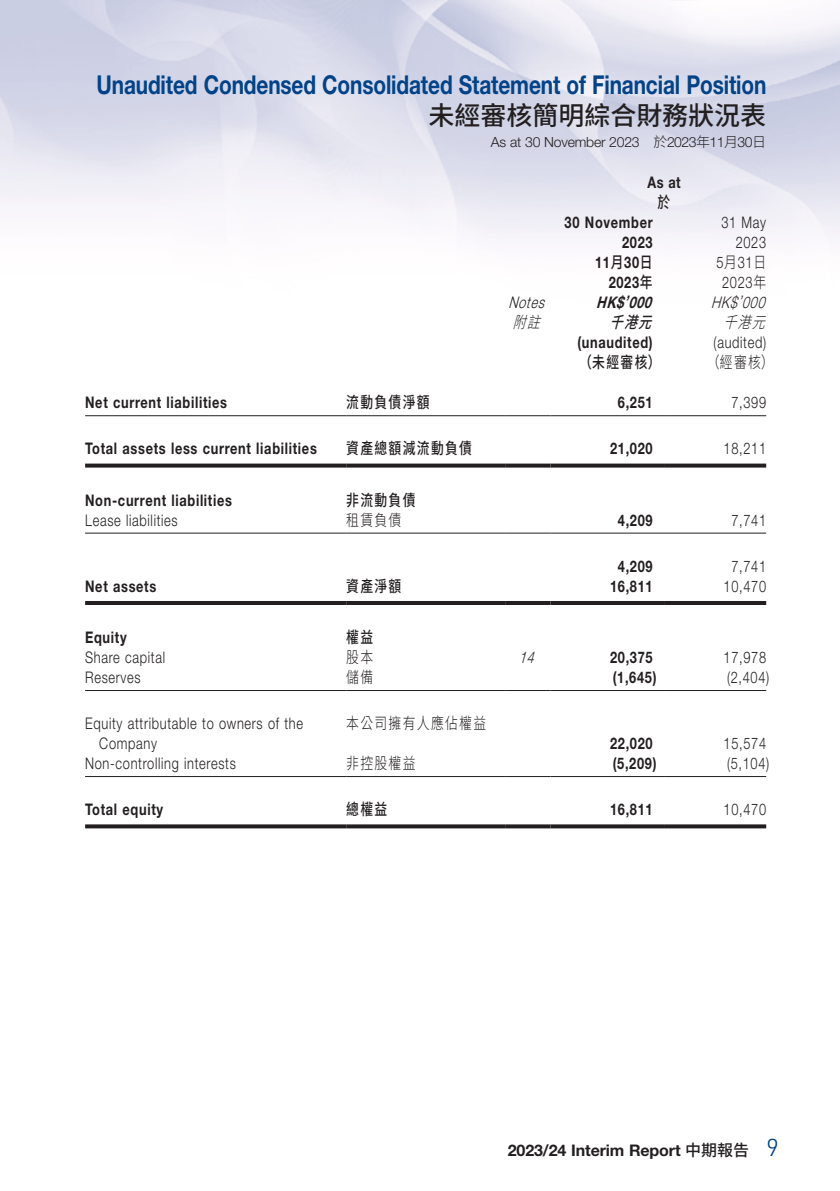
<style>
.page{position:relative;width:840px;height:1191px;background:#fff}
.page>*{position:absolute;margin:0;border:0;box-sizing:border-box;transform-origin:0 0}
.t1{font:700 26px "Helvetica Neue LT Std";letter-spacing:-.005em;color:#004389;scale:.8 1}
.t2{font:500 26px "Source Han Sans TC";color:#231f20}
.Body_Text{font:700 16px "Helvetica Neue LT Std";letter-spacing:.055em;color:#231f20;scale:.8 1}
.Body_Text-2{font:300 16px/20px "Helvetica Neue LT Std";letter-spacing:.055em;color:#231f20;scale:.8 1}
.Body_Text-3{font:500 16px "Source Han Sans TC";letter-spacing:.105em;color:#231f20;scale:.8 1}
.Body_Text-4{font:300 16px "Source Han Sans TC";letter-spacing:.105em;color:#231f20;scale:.8 1}
.Body_Text-5{font:700 16px "Helvetica Neue LT Std";letter-spacing:-.005em;color:#231f20}
.Body_Text-6{font:italic 300 16px "Helvetica Neue LT Std";color:#231f20;scale:.8 1}
.Body_Text-7{font:italic 700 16px "Helvetica Neue LT Std";color:#231f20;scale:.8 1}
.Body_Text-8{font:italic 300 16px "Source Han Sans TC";color:#231f20;scale:.8 1}
.Heading_2{font:700 16px "Helvetica Neue LT Std";color:#231f20;scale:.8 1}
.Body_Text-9{font:italic 500 16px "Source Han Sans TC";color:#231f20;scale:.8 1}
.t3{font:300 14px "Helvetica Neue LT Std";letter-spacing:-.015em;color:#231f20}
.s1{font-family:"Source Han Sans TC"}
.s2{font-family:"Source Han Sans TC";font-weight:500}
.s3{font-family:"URWDIN";font-weight:300;font-size:24px;color:#004389}
</style>
<div class="page">
<img style="left:0;top:0;width:839px;height:829px">
<hr style="left:85px;top:415px;width:261px;height:1px;background:#231f20">
<hr style="left:346px;top:415px;width:159px;height:1px;background:#231f20">
<hr style="left:505px;top:415px;width:45px;height:1px;background:#231f20">
<hr style="left:550px;top:415px;width:113px;height:1px;background:#231f20">
<hr style="left:663px;top:415px;width:102px;height:1px;background:#231f20">
<svg style="left:85px;top:463px;width:261px;height:4px"></svg>
<svg style="left:346px;top:463px;width:159px;height:4px"></svg>
<svg style="left:505px;top:463px;width:45px;height:4px"></svg>
<svg style="left:550px;top:463px;width:113px;height:4px"></svg>
<svg style="left:663px;top:463px;width:102px;height:4px"></svg>
<hr style="left:85px;top:532px;width:261px;height:1px;background:#231f20">
<hr style="left:346px;top:532px;width:159px;height:1px;background:#231f20">
<hr style="left:505px;top:532px;width:45px;height:1px;background:#231f20">
<hr style="left:550px;top:532px;width:113px;height:1px;background:#231f20">
<hr style="left:663px;top:532px;width:102px;height:1px;background:#231f20">
<hr style="left:85px;top:601px;width:261px;height:4px;background:#231f20">
<hr style="left:346px;top:601px;width:159px;height:4px;background:#231f20">
<hr style="left:505px;top:601px;width:45px;height:4px;background:#231f20">
<hr style="left:550px;top:601px;width:113px;height:4px;background:#231f20">
<hr style="left:663px;top:601px;width:102px;height:4px;background:#231f20">
<hr style="left:85px;top:690px;width:261px;height:1px;background:#231f20">
<hr style="left:346px;top:690px;width:159px;height:1px;background:#231f20">
<hr style="left:505px;top:690px;width:45px;height:1px;background:#231f20">
<hr style="left:550px;top:690px;width:113px;height:1px;background:#231f20">
<hr style="left:663px;top:690px;width:102px;height:1px;background:#231f20">
<hr style="left:85px;top:776px;width:261px;height:1px;background:#231f20">
<hr style="left:346px;top:776px;width:159px;height:1px;background:#231f20">
<hr style="left:505px;top:776px;width:45px;height:1px;background:#231f20">
<hr style="left:550px;top:776px;width:113px;height:1px;background:#231f20">
<hr style="left:663px;top:776px;width:102px;height:1px;background:#231f20">
<svg style="left:85px;top:824px;width:261px;height:4px"></svg>
<svg style="left:346px;top:824px;width:159px;height:4px"></svg>
<svg style="left:505px;top:824px;width:45px;height:4px"></svg>
<svg style="left:550px;top:824px;width:113px;height:4px"></svg>
<svg style="left:663px;top:824px;width:102px;height:4px"></svg>
<h1 class="t1" style="left:96px;top:68px;width:838px">Unaudited Condensed Consolidated Statement of Financial Position</h1>
<h1 class="t2" style="left:428px;top:100px;width:339px">未經審核簡明綜合財務狀況表</h1>
<p class="t3" style="left:490px;top:133px;width:276px">As at 30 November 2023 <span class="s1">於</span>2023<span class="s1">年</span>11<span class="s1">月</span>30<span class="s1">日</span></p>
<p class="Heading_2" style="left:647px;top:173px;width:43px">As at</p>
<p class="Body_Text-3" style="left:657px;top:193px;width:17px">於</p>
<p class="Body_Text" style="left:564px;top:213px;width:111px">30 November</p>
<p class="Body_Text" style="left:621px;top:233px;width:40px">2023</p>
<p class="Body_Text-2" style="left:721px;top:212px;width:57px">31 May</p>
<p class="Body_Text-2" style="left:735px;top:232px;width:40px">2023</p>
<p class="Body_Text" style="left:595px;top:253px;width:73px">11<span class="s2">月</span>30<span class="s2">日</span></p>
<p class="Body_Text-2" style="left:716px;top:252px;width:64px">5<span class="s1">月</span>31<span class="s1">日</span></p>
<p class="Body_Text" style="left:608px;top:273px;width:56px">2023<span class="s2">年</span></p>
<p class="Body_Text-2" style="left:721px;top:272px;width:56px">2023<span class="s1">年</span></p>
<p class="Body_Text-6" style="left:508px;top:293px;width:52px">Notes</p>
<p class="Body_Text-7" style="left:596px;top:293px;width:76px">HK$’000</p>
<p class="Body_Text-6" style="left:710px;top:293px;width:75px">HK$’000</p>
<p class="Body_Text-8" style="left:512px;top:313px;width:50px">附註</p>
<p class="Body_Text-9" style="left:609px;top:313px;width:68px">千港元</p>
<p class="Body_Text-8" style="left:723px;top:313px;width:68px">千港元</p>
<p class="Body_Text" style="left:577px;top:333px;width:96px">(unaudited)</p>
<p class="Body_Text-2" style="left:713px;top:332px;width:67px">(audited)</p>
<p class="Body_Text-3" style="left:579px;top:353px;width:103px">（未經審核）</p>
<p class="Body_Text-4" style="left:706px;top:353px;width:85px">（經審核）</p>
<p class="Body_Text" style="left:85px;top:393px;width:179px">Net current liabilities</p>
<p class="Body_Text-3" style="left:346px;top:393px;width:106px">流動負債淨額</p>
<p class="Body_Text" style="left:617px;top:393px;width:45px">6,251</p>
<p class="Body_Text-2" style="left:731px;top:392px;width:45px">7,399</p>
<p class="Body_Text" style="left:85px;top:439px;width:291px">Total assets less current liabilities</p>
<p class="Body_Text-3" style="left:346px;top:439px;width:159px">資產總額減流動負債</p>
<p class="Body_Text" style="left:609px;top:439px;width:55px">21,020</p>
<p class="Body_Text-2" style="left:723px;top:438px;width:55px">18,211</p>
<p class="Body_Text" style="left:85px;top:490px;width:185px">Non-current liabilities</p>
<p class="Body_Text-3" style="left:346px;top:491px;width:88px">非流動負債</p>
<p class="Body_Text-2" style="left:85px;top:509px;width:117px">Lease liabilities</p>
<p class="Body_Text-4" style="left:346px;top:511px;width:70px">租賃負債</p>
<p class="Body_Text" style="left:617px;top:510px;width:45px">4,209</p>
<p class="Body_Text-2" style="left:731px;top:509px;width:45px">7,741</p>
<p class="Body_Text" style="left:617px;top:556px;width:45px">4,209</p>
<p class="Body_Text-2" style="left:731px;top:555px;width:45px">7,741</p>
<p class="Body_Text" style="left:85px;top:576px;width:90px">Net assets</p>
<p class="Body_Text-3" style="left:346px;top:577px;width:70px">資產淨額</p>
<p class="Body_Text" style="left:609px;top:576px;width:55px">16,811</p>
<p class="Body_Text-2" style="left:723px;top:575px;width:55px">10,470</p>
<p class="Body_Text" style="left:85px;top:627px;width:53px">Equity</p>
<p class="Body_Text-3" style="left:346px;top:628px;width:35px">權益</p>
<p class="Body_Text-2" style="left:85px;top:647px;width:101px">Share capital</p>
<p class="Body_Text-4" style="left:346px;top:648px;width:35px">股本</p>
<p class="Body_Text-6" style="left:518px;top:647px;width:26px">14</p>
<p class="Body_Text" style="left:609px;top:647px;width:55px">20,375</p>
<p class="Body_Text-2" style="left:723px;top:647px;width:55px">17,978</p>
<p class="Body_Text-2" style="left:85px;top:667px;width:71px">Reserves</p>
<p class="Body_Text-4" style="left:346px;top:668px;width:35px">儲備</p>
<p class="Body_Text" style="left:612px;top:667px;width:56px">(1,645)</p>
<p class="Body_Text-2" style="left:726px;top:667px;width:54px">(2,404)</p>
<p class="Body_Text-2" style="left:99px;top:713px;width:256px;text-indent:-14px">Equity attributable to owners of the<br>Company</p>
<p class="Body_Text-4" style="left:346px;top:714px;width:176px">本公司擁有人應佔權益</p>
<p class="Body_Text" style="left:609px;top:733px;width:55px">22,020</p>
<p class="Body_Text-2" style="left:723px;top:733px;width:55px">15,574</p>
<p class="Body_Text-2" style="left:85px;top:753px;width:190px">Non-controlling interests</p>
<p class="Body_Text-4" style="left:346px;top:754px;width:88px">非控股權益</p>
<p class="Body_Text" style="left:612px;top:753px;width:56px">(5,209)</p>
<p class="Body_Text-2" style="left:726px;top:753px;width:54px">(5,104)</p>
<p class="Body_Text" style="left:85px;top:799px;width:99px">Total equity</p>
<p class="Body_Text-3" style="left:346px;top:800px;width:53px">總權益</p>
<p class="Body_Text" style="left:609px;top:799px;width:55px">16,811</p>
<p class="Body_Text-2" style="left:723px;top:799px;width:55px">10,470</p>
<p class="Body_Text-5" style="left:507px;top:1139px;width:273px">2023/24 Interim Report <span class="s2">中期報告</span> <span class="s3">9</span></p>
</div>
